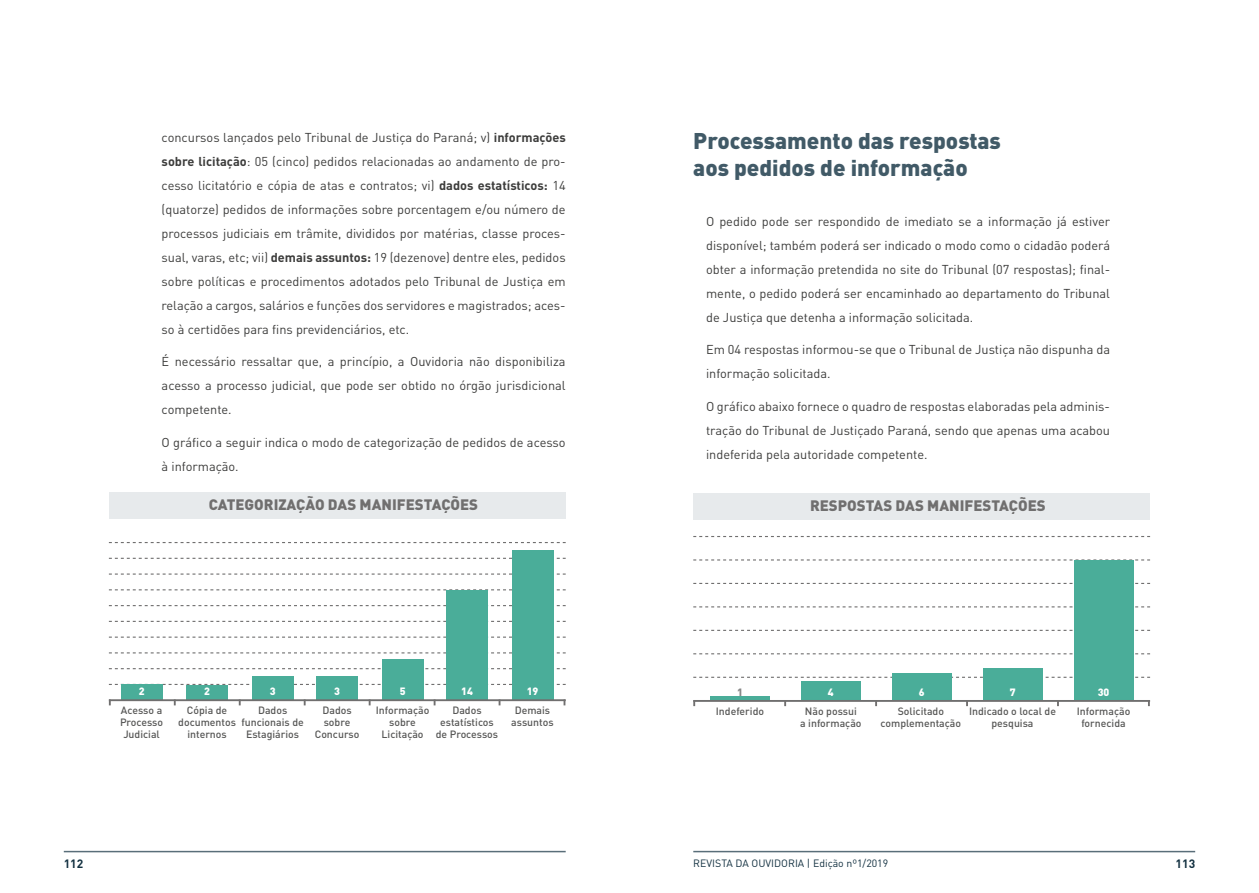
<style>
.page{position:relative;width:1259px;height:893px;background:#fff}
.page>*{position:absolute;margin:0;border:0;box-sizing:border-box;transform-origin:0 0}
.t1{font:900 22.5px/27px "DIN Pro";color:#415a67}
.t2{font:900 15px "DIN Pro";color:#706f6f}
.t3{font:12.75px/24px "DIN Pro";color:#3c3c3b;text-align:justify}
.t4{font:700 12px "DIN Pro";color:#123040}
.t5{font:500 10.5px/12px "DIN Pro";color:#575756;text-align:center}
.t6{font:10.5px "DIN Pro";color:#123040}
.t7{font:900 10.5px "DIN Pro";color:#fff}
.t8{font:900 10.5px "DIN Pro";color:#878787}
.s1{font-weight:700}
</style>
<div class="page">
<hr style="left:693px;top:851px;width:502px;height:1px;background:#596e79">
<hr style="left:64px;top:851px;width:502px;height:1px;background:#596e79">
<svg style="left:109px;top:542px;width:457px;height:1px"></svg>
<svg style="left:109px;top:558px;width:457px;height:1px"></svg>
<svg style="left:109px;top:573px;width:457px;height:2px"></svg>
<svg style="left:109px;top:589px;width:457px;height:1px"></svg>
<svg style="left:109px;top:605px;width:457px;height:1px"></svg>
<svg style="left:109px;top:621px;width:457px;height:1px"></svg>
<svg style="left:109px;top:637px;width:457px;height:1px"></svg>
<svg style="left:109px;top:652px;width:457px;height:1px"></svg>
<svg style="left:109px;top:668px;width:457px;height:1px"></svg>
<svg style="left:109px;top:684px;width:457px;height:1px"></svg>
<div style="left:121px;top:685px;width:41px;height:15px;background:#4aad99"></div>
<div style="left:187px;top:685px;width:41px;height:15px;background:#4aad99"></div>
<div style="left:252px;top:677px;width:41px;height:23px;background:#4aad99"></div>
<div style="left:317px;top:677px;width:41px;height:23px;background:#4aad99"></div>
<div style="left:382px;top:659px;width:41px;height:41px;background:#4aad99"></div>
<div style="left:446px;top:590px;width:41px;height:110px;background:#4aad99"></div>
<div style="left:512px;top:551px;width:41px;height:149px;background:#4aad99"></div>
<div style="left:109px;top:492px;width:456px;height:27px;background:#e7eaec"></div>
<hr style="left:109px;top:699px;width:457px;height:2px;background:#706f6f">
<svg style="left:693px;top:536px;width:457px;height:1px"></svg>
<svg style="left:693px;top:559px;width:457px;height:1px"></svg>
<svg style="left:693px;top:583px;width:457px;height:1px"></svg>
<svg style="left:693px;top:606px;width:457px;height:1px"></svg>
<svg style="left:693px;top:630px;width:457px;height:1px"></svg>
<svg style="left:693px;top:653px;width:457px;height:1px"></svg>
<svg style="left:693px;top:677px;width:457px;height:1px"></svg>
<div style="left:710px;top:696px;width:60px;height:5px;background:#4aad99"></div>
<div style="left:801px;top:681px;width:59px;height:20px;background:#4aad99"></div>
<div style="left:892px;top:673px;width:59px;height:28px;background:#4aad99"></div>
<div style="left:983px;top:669px;width:59px;height:32px;background:#4aad99"></div>
<div style="left:1073px;top:560px;width:60px;height:141px;background:#4aad99"></div>
<div style="left:693px;top:493px;width:456px;height:27px;background:#e7eaec"></div>
<hr style="left:693px;top:700px;width:457px;height:2px;background:#706f6f">
<p class="t3" style="left:162px;top:124px;width:405px">concursos lançados pelo Tribunal de Justiça do Paraná; v) <span class="s1">informações sobre licitação</span>: 05 (cinco) pedidos relacionadas ao andamento de pro&shy;cesso licitatório e cópia de atas e contratos; vi) <span class="s1">dados estatísticos:</span> 14 (quatorze) pedidos de informações sobre porcentagem e/ou número de processos judiciais em trâmite, divididos por matérias, classe proces&shy;sual, varas, etc; vii) <span class="s1">demais assuntos:</span> 19 (dezenove) dentre eles, pedidos sobre políticas e procedimentos adotados pelo Tribunal de Justiça em relação a cargos, salários e funções dos servidores e magistrados; aces&shy;so à certidões para fins previdenciários, etc.</p>
<p class="t3" style="left:162px;top:349px;width:405px">É necessário ressaltar que, a princípio, a Ouvidoria não disponibiliza acesso a processo judicial, que pode ser obtido no órgão jurisdicional competente.</p>
<p class="t3" style="left:162px;top:429px;width:405px">O gráfico a seguir indica o modo de categorização de pedidos de acesso à informação.</p>
<h1 class="t1" style="left:693px;top:126px;width:309px">Processamento das respostas aos pedidos de informação</h1>
<p class="t3" style="left:706px;top:208px;width:405px">O pedido pode ser respondido de imediato se a informação já estiver disponível; também poderá ser indicado o modo como o cidadão poderá obter a informação pretendida no site do Tribunal (07 respostas); final&shy;mente, o pedido poderá ser encaminhado ao departamento do Tribunal de Justiça que detenha a informação solicitada.</p>
<p class="t3" style="left:706px;top:337px;width:405px">Em 04 respostas informou-se que o Tribunal de Justiça não dispunha da informação solicitada.</p>
<p class="t3" style="left:706px;top:393px;width:405px">O gráfico abaixo fornece o quadro de respostas elaboradas pela adminis&shy;tração do Tribunal de Justiçado Paraná, sendo que apenas uma acabou indeferida pela autoridade competente.</p>
<p class="t2" style="left:209px;top:495px;width:271px">CATEGORIZAÇÃO DAS MANIFESTAÇÕES</p>
<p class="t2" style="left:810px;top:495px;width:237px">RESPOSTAS DAS MANIFESTAÇÕES</p>
<p class="t7" style="left:139px;top:684px;width:7px">2</p>
<p class="t7" style="left:204px;top:684px;width:7px">2</p>
<p class="t7" style="left:270px;top:684px;width:7px">3</p>
<p class="t7" style="left:334px;top:684px;width:7px">3</p>
<p class="t7" style="left:400px;top:684px;width:7px">5</p>
<p class="t7" style="left:461px;top:684px;width:13px">14</p>
<p class="t7" style="left:527px;top:684px;width:13px">19</p>
<p class="t8" style="left:737px;top:685px;width:7px">1</p>
<p class="t7" style="left:828px;top:685px;width:7px">4</p>
<p class="t7" style="left:919px;top:685px;width:7px">6</p>
<p class="t7" style="left:1009px;top:685px;width:7px">7</p>
<p class="t7" style="left:1097px;top:685px;width:13px">30</p>
<p class="t5" style="left:120px;top:704px;width:45px">Acesso a<br>Processo<br>Judicial</p>
<p class="t5" style="left:178px;top:704px;width:59px">Cópia de documentos internos</p>
<p class="t5" style="left:241px;top:704px;width:64px">Dados funcionais de<br>Estagiários</p>
<p class="t5" style="left:315px;top:704px;width:46px">Dados sobre<br>Concurso</p>
<p class="t5" style="left:376px;top:704px;width:55px">Informação sobre<br>Licitação</p>
<p class="t5" style="left:436px;top:704px;width:64px">Dados estatísticos de Processos</p>
<p class="t5" style="left:511px;top:704px;width:44px">Demais assuntos</p>
<p class="t5" style="left:716px;top:704px;width:50px">Indeferido</p>
<p class="t5" style="left:800px;top:704px;width:63px">Não possui<br>a informação</p>
<p class="t5" style="left:880px;top:704px;width:82px">Solicitado complementação</p>
<p class="t5" style="left:969px;top:704px;width:88px">Indicado o local de pesquisa</p>
<p class="t5" style="left:1076px;top:704px;width:55px">Informação fornecida</p>
<p class="t4" style="left:64px;top:856px;width:21px">112</p>
<p class="t6" style="left:693px;top:856px;width:196px">REVISTA DA OUVIDORIA | Edição nº1/2019</p>
<p class="t4" style="left:1175px;top:856px;width:21px">113</p>
</div>
